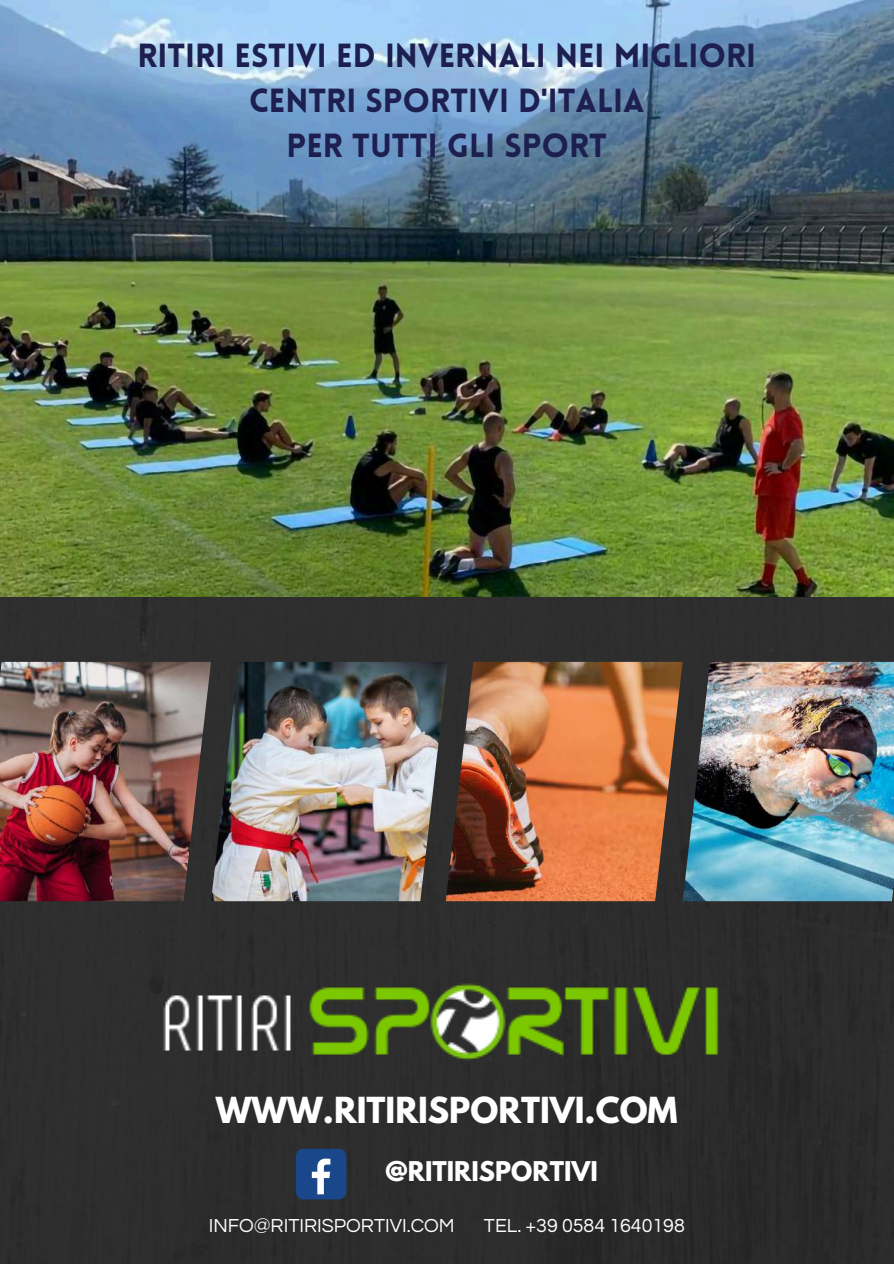
<style>
.page{position:relative;width:894px;height:1264px;background:#fff}
.page>*{position:absolute;margin:0;border:0;box-sizing:border-box;transform-origin:0 0}
.t1{font:900 32.7px/45px "Lovelo";color:#1d1f50;text-align:center}
.t2{font:700 31.8px "League Spartan";color:#fff}
.t3{font:700 24.15px "League Spartan";color:#fff}
.t4{font:19.65px "Questrial";color:#fff}
</style>
<div class="page">
<div style="left:0;top:596px;width:893px;height:667px;background:#2d2d2d"></div>
<img style="left:0;top:0;width:893px;height:596px">
<img style="left:147px;top:966px;width:599px;height:115px">
<div style="left:296px;top:1148px;width:50px;height:51px;background:#1a4789;border-radius:8px"></div>
<svg style="left:312px;top:1158px;width:18px;height:36px"></svg>
<img style="left:447px;top:662px;width:446px;height:239px">
<img style="left:0;top:662px;width:447px;height:239px">
<p class="t1" style="left:137px;top:37px;width:620px">RITIRI ESTIVI ED INVERNALI NEI MIGLIORI<br>CENTRI SPORTIVI D'ITALIA<br>PER TUTTI GLI SPORT</p>
<p class="t2" style="left:216px;top:1094px;width:463px">WWW.RITIRISPORTIVI.COM</p>
<p class="t3" style="left:385px;top:1159px;width:214px">@RITIRISPORTIVI</p>
<p class="t4" style="left:209px;top:1215px;width:247px">INFO@RITIRISPORTIVI.COM</p>
<p class="t4" style="left:484px;top:1215px;width:202px">TEL. +39 0584 1640198</p>
</div>
